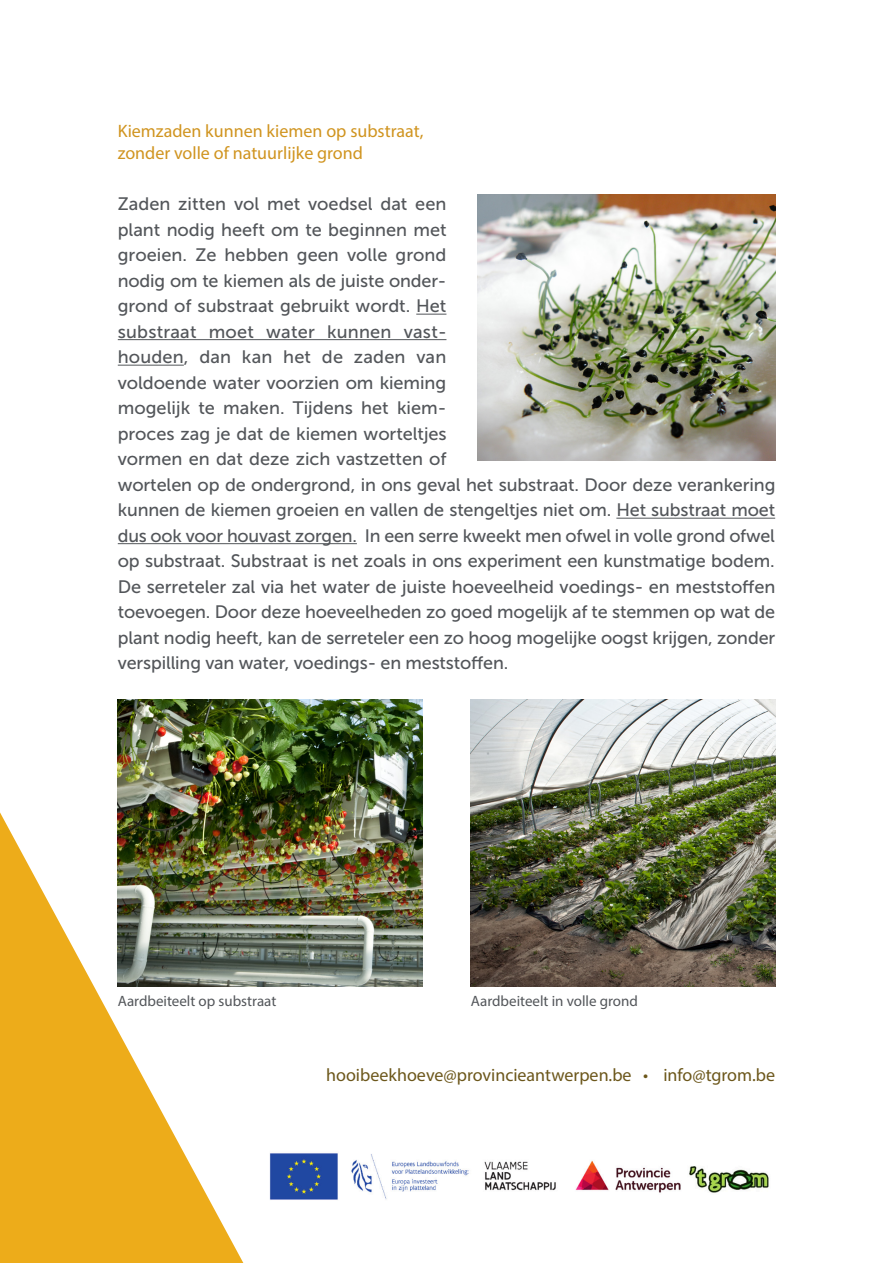
<style>
.page{position:relative;width:893px;height:1263px;background:#fff}
.page>*{position:absolute;margin:0;border:0;box-sizing:border-box;transform-origin:0 0}
.Body_Standaard{font:18px/25.5px "Museo Sans 500";letter-spacing:-.005em;color:#53565a}
.Verso_Titel_Klein{font:18px/22.5px "Myriad Pro";color:#d0941f}
.t1{font:18px "Myriad Pro";color:#6c571b}
.t2{font:15px "Myriad Pro";color:#53565a}
</style>
<div class="page">
<hr style="left:416px;top:314px;width:30px;height:1px;background:#53565a">
<hr style="left:118px;top:339px;width:328px;height:1px;background:#53565a">
<hr style="left:118px;top:365px;width:66px;height:1px;background:#53565a">
<hr style="left:616px;top:518px;width:159px;height:1px;background:#53565a">
<hr style="left:118px;top:543px;width:239px;height:1px;background:#53565a">
<svg style="left:0;top:812px;width:243px;height:451px;fill:#edac1a"></svg>
<img style="left:477px;top:195px;width:298px;height:265px">
<img style="left:118px;top:699px;width:304px;height:288px">
<img style="left:471px;top:699px;width:304px;height:288px">
<img style="left:269px;top:1153px;width:500px;height:47px">
<p class="Verso_Titel_Klein" style="left:118px;top:119px;width:307px">Kiemzaden kunnen kiemen op substraat, zonder volle of natuurlijke grond</p>
<p class="Body_Standaard" style="left:118px;top:191px;width:659px">Zaden zitten vol met voedsel dat een<br>plant nodig heeft om te beginnen met<br>groeien. Ze hebben geen volle grond<br>nodig om te kiemen als de juiste onder-<br>grond of substraat gebruikt wordt. Het<br>substraat moet water kunnen vast-<br>houden, dan kan het de zaden van<br>voldoende water voorzien om kieming<br>mogelijk te maken. Tijdens het kiem-<br>proces zag je dat de kiemen worteltjes<br>vormen en dat deze zich vastzetten of<br>wortelen op de ondergrond, in ons geval het substraat. Door deze verankering kunnen de kiemen groeien en vallen de stengeltjes niet om. Het substraat moet dus ook voor houvast zorgen. In een serre kweekt men ofwel in volle grond ofwel op substraat. Substraat is net zoals in ons experiment een kunstmatige bodem.<br>De serreteler zal via het water de juiste hoeveelheid voedings- en meststoffen toevoegen. Door deze hoeveelheden zo goed mogelijk af te stemmen op wat de plant nodig heeft, kan de serreteler een zo hoog mogelijke oogst krijgen, zonder verspilling van water, voedings- en meststoffen.</p>
<p class="t2" style="left:118px;top:992px;width:160px">Aardbeiteelt op substraat</p>
<p class="t2" style="left:471px;top:992px;width:168px">Aardbeiteelt in volle grond</p>
<p class="t1" style="left:326px;top:1064px;width:451px">hooibeekhoeve@provincieantwerpen.be • info@tgrom.be</p>
</div>
